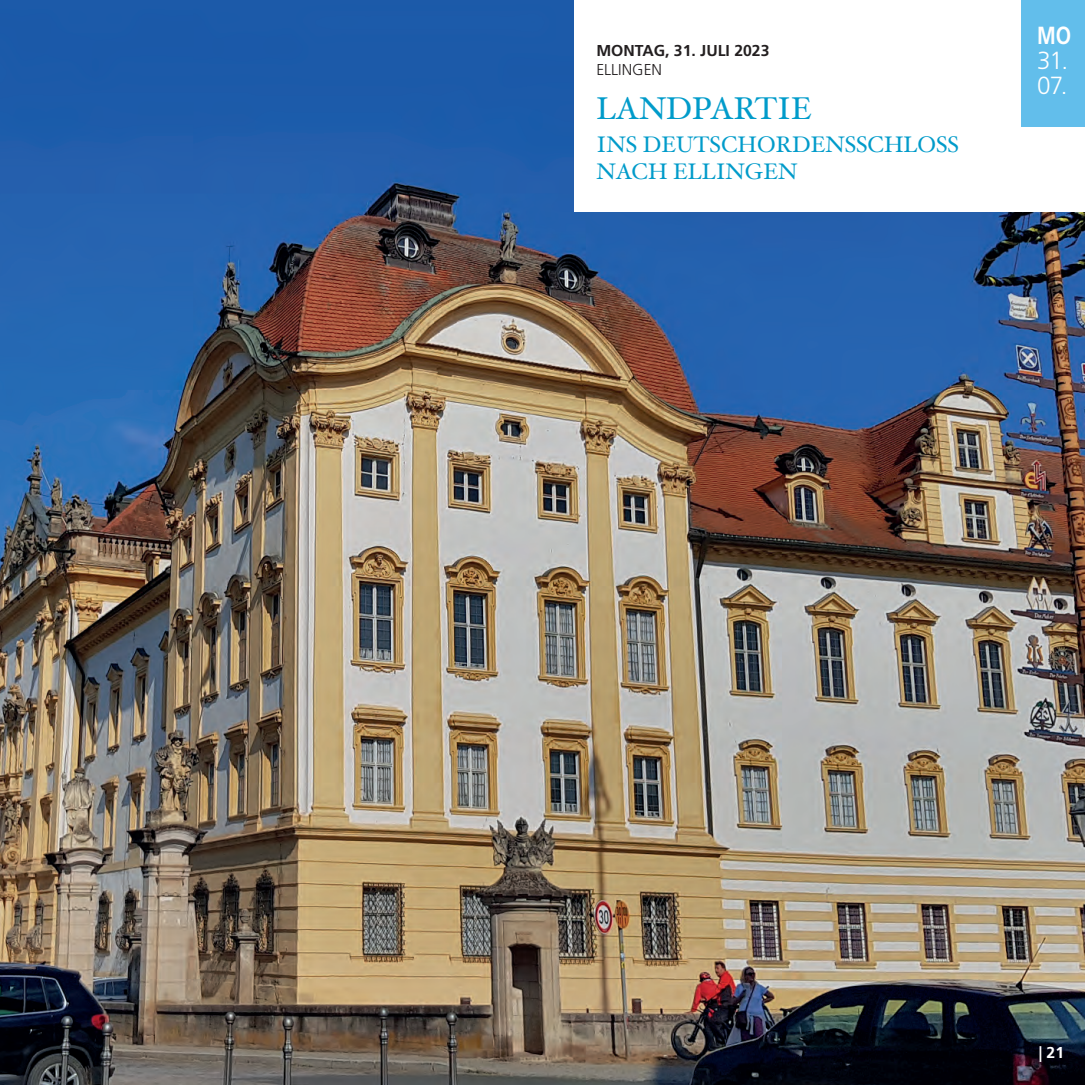
<style>
.page{position:relative;width:1085px;height:1085px;background:#fff}
.page>*{position:absolute;margin:0;border:0;box-sizing:border-box;transform-origin:0 0}
.t1{font:31.5px "Hoefler Text";color:#009bca}
.t2{font:300 24.75px/24.8px "Frutiger LT Std";color:#fff}
.t3{font:700 24.75px "Frutiger LT Std";color:#fff;scale:.8 1}
.t4{font:22.5px/27px "Hoefler Text";color:#009bca}
.t5{font:700 15.75px "Frutiger LT Std";color:#231f20}
.t6{font:300 15.75px "Frutiger LT Std";color:#231f20}
.t7{font:700 15.75px "Frutiger LT Std";color:#fff}
</style>
<div class="page">
<img style="left:0;top:0;width:1084px;height:1084px">
<div style="left:574px;top:0;width:510px;height:212px;background:#fff"></div>
<div style="left:1021px;top:0;width:63px;height:127px;background:#62beeb"></div>
<p class="t5" style="left:596px;top:42px;width:174px">MONTAG, 31. JULI 2023</p>
<p class="t6" style="left:596px;top:60px;width:67px">ELLINGEN</p>
<h1 class="t1" style="left:596px;top:89px;width:217px">LANDPARTIE</h1>
<p class="t4" style="left:596px;top:131px;width:364px">INS DEUTSCHORDENSSCHLOSS<br>NACH ELLINGEN</p>
<p class="t3" style="left:1036px;top:21px;width:44px">MO</p>
<p class="t2" style="left:1036px;top:48px;width:33px">31.<br>07.</p>
<p class="t7" style="left:1038px;top:1043px;width:27px">| 21</p>
</div>
